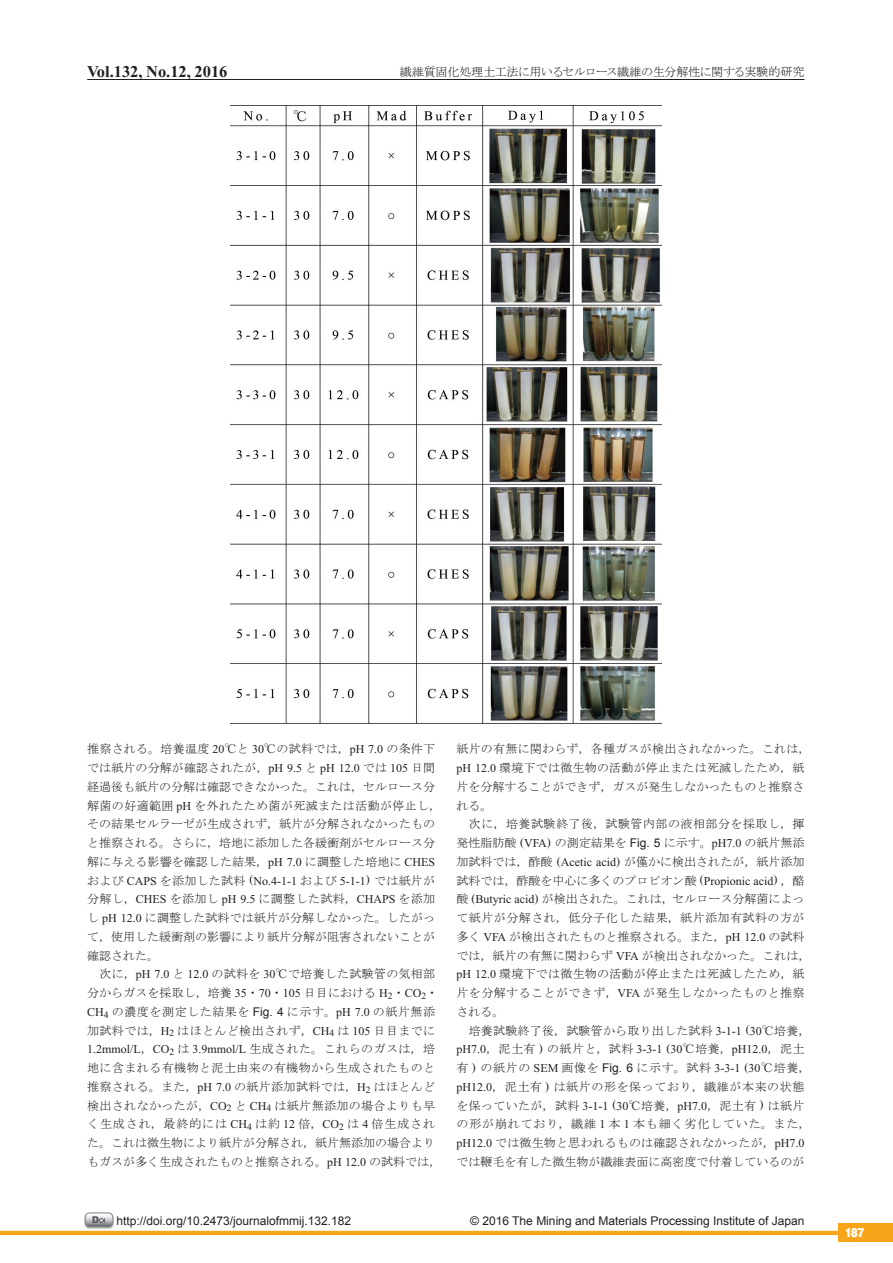
<style>
.page{position:relative;width:893px;height:1263px;background:#fff}
.page>*{position:absolute;margin:0;border:0;box-sizing:border-box;transform-origin:0 0}
.t1{font:700 16.5px "Times New Roman";color:#231f20}
.t2{font:13.5px "Helvetica Bold Condensed Plain";color:#fff}
.t3{font:12px/18.8px "MS Mincho";letter-spacing:.01em;color:#231f20}
.t4{font:12px/18.8px "MS Mincho";letter-spacing:.03em;color:#231f20}
.t5{font:12px "Times New Roman";color:#231f20}
.t6{font:12px "Arial";color:#231f20}
.t7{font:12px "MS Mincho";letter-spacing:-.03em;color:#231f20}
.s1{font-family:"Times New Roman"}
.s2{font-family:"MS Mincho"}
.s3{font-family:"Arial"}
</style>
<div class="page">
<hr style="left:0;top:1231px;width:877px;height:4px;background:#f9a51b">
<div style="left:838px;top:1223px;width:55px;height:19px;background:#f9a51b"></div>
<div style="left:84px;top:1213px;width:31px;height:17px;background:#231f20;opacity:.51"></div>
<div style="left:85px;top:1213px;width:28px;height:14px;border:1px solid #808285;border-radius:5px"></div>
<svg style="left:85px;top:1213px;width:28px;height:13px"></svg>
<hr style="left:87px;top:79px;width:717px;height:1px;background:#231f20">
<img style="left:230px;top:106px;width:432px;height:617px">
<h1 class="t1" style="left:87px;top:62px;width:142px">Vol.132, No.12, 2016</h1>
<p class="t7" style="left:400px;top:66px;width:406px">繊維質固化処理土工法に用いるセルロース繊維の生分解性に関する実験的研究</p>
<p class="t3" style="left:87px;top:740px;width:356px">推察される。培養温度 <span class="s1">20</span>℃と <span class="s1">30</span>℃の試料では，<span class="s1">pH 7.0</span> の条件下では紙片の分解が確認されたが，<span class="s1">pH 9.5</span> と <span class="s1">pH 12.0</span> では <span class="s1">105</span> 日間経過後も紙片の分解は確認できなかった。これは，セルロース分解菌の好適範囲 <span class="s1">pH</span> を外れたため菌が死滅または活動が停止し，その結果セルラーゼが生成されず，紙片が分解されなかったものと推察される。さらに，培地に添加した各緩衝剤がセルロース分解に与える影響を確認した結果，<span class="s1">pH 7.0</span> に調整した培地に <span class="s1">CHES</span></p>
<p class="t5" style="left:87px;top:874px;width:350px"><span class="s2">および</span> CAPS <span class="s2">を添加した試料</span> (No.4-1-1 <span class="s2">および</span> 5-1-1) <span class="s2">では紙片が</span></p>
<p class="t3" style="left:87px;top:890px;width:352px">分解し，<span class="s1">CHES</span> を添加し <span class="s1">pH 9.5</span> に調整した試料，<span class="s1">CHAPS</span> を添加し <span class="s1">pH 12.0</span> に調整した試料では紙片が分解しなかった。したがって，使用した緩衝剤の影響により紙片分解が阻害されないことが確認された。<br>　次に，<span class="s1">pH 7.0</span> と <span class="s1">12.0</span> の試料を <span class="s1">30</span>℃で培養した試験管の気相部分からガスを採取し，培養 <span class="s1">35</span>・<span class="s1">70</span>・<span class="s1">105</span> 日目における <span class="s1">H</span><sub>2</sub>・<span class="s1">CO</span><sub>2</sub>・<span class="s1">CH</span><sub>4</sub> の濃度を測定した結果を <span class="s3">Fig. 4</span> に示す。<span class="s1">pH 7.0</span> の紙片無添加試料では，<span class="s1">H</span><sub>2</sub> はほとんど検出されず，<span class="s1">CH</span><sub>4</sub> は <span class="s1">105</span> 日目までに</p>
<p class="t5" style="left:87px;top:1043px;width:349px">1.2mmol/L<span class="s2">，</span>CO<sub>2</sub> <span class="s2">は</span> 3.9mmol/L <span class="s2">生成された。これらのガスは，培</span></p>
<p class="t4" style="left:87px;top:1058px;width:356px">地に含まれる有機物と泥土由来の有機物から生成されたものと推察される。また，<span class="s1">pH 7.0</span> の紙片添加試料では，<span class="s1">H</span><sub>2</sub> はほとんど検出されなかったが，<span class="s1">CO</span><sub>2</sub> と <span class="s1">CH</span><sub>4</sub> は紙片無添加の場合よりも早く生成され，最終的には <span class="s1">CH</span><sub>4</sub> は約 <span class="s1">12</span> 倍，<span class="s1">CO</span><sub>2</sub> は <span class="s1">4</span> 倍生成された。これは微生物により紙片が分解され，紙片無添加の場合よりもガスが多く生成されたものと推察される。<span class="s1">pH 12.0</span> の試料では，</p>
<p class="t6" style="left:116px;top:1213px;width:236px">http://doi.org/10.2473/journalofmmij.132.182</p>
<p class="t3" style="left:456px;top:740px;width:356px">紙片の有無に関わらず，各種ガスが検出されなかった。これは，<span class="s1">pH 12.0</span> 環境下では微生物の活動が停止または死滅したため，紙片を分解することができず，ガスが発生しなかったものと推察される。<br>　次に，培養試験終了後，試験管内部の液相部分を採取し，揮発性脂肪酸 <span class="s1">(VFA)</span> の測定結果を <span class="s3">Fig. 5</span> に示す。<span class="s1">pH7.0</span> の紙片無添加試料では，酢酸 <span class="s1">(Acetic acid)</span> が僅かに検出されたが，紙片添加試料では，酢酸を中心に多くのプロピオン酸 <span class="s1">(Propionic acid)</span> ，酪酸 <span class="s1">(Butyric acid)</span> が検出された。これは，セルロース分解菌によって紙片が分解され，低分子化した結果，紙片添加有試料の方が多く <span class="s1">VFA</span> が検出されたものと推察される。また，<span class="s1">pH 12.0</span> の試料では，紙片の有無に関わらず <span class="s1">VFA</span> が検出されなかった。これは，<span class="s1">pH 12.0</span> 環境下では微生物の活動が停止または死滅したため，紙片を分解することができず，<span class="s1">VFA</span> が発生しなかったものと推察される。<br>　培養試験終了後，試験管から取り出した試料 <span class="s1">3-1-1 (30</span>℃培養，</p>
<p class="t5" style="left:456px;top:1043px;width:349px">pH7.0<span class="s2">，泥土有</span> ) <span class="s2">の紙片と，試料</span> 3-3-1 (30<span class="s2">℃培養，</span>pH12.0<span class="s2">，泥土</span></p>
<p class="t4" style="left:456px;top:1058px;width:356px">有 <span class="s1">)</span> の紙片の <span class="s1">SEM</span> 画像を <span class="s3">Fig. 6</span> に示す。試料 <span class="s1">3-3-1 (30</span>℃培養，<span class="s1">pH12.0</span>，泥土有 <span class="s1">)</span> は紙片の形を保っており，繊維が本来の状態を保っていたが，試料 <span class="s1">3-1-1 (30</span>℃培養，<span class="s1">pH7.0</span>，泥土有 <span class="s1">)</span> は紙片の形が崩れており，繊維 <span class="s1">1</span> 本 <span class="s1">1</span> 本も細く劣化していた。また，<span class="s1">pH12.0</span> では微生物と思われるものは確認されなかったが，<span class="s1">pH7.0</span>では鞭毛を有した微生物が繊維表面に高密度で付着しているのが</p>
<p class="t6" style="left:470px;top:1213px;width:336px">© 2016 The Mining and Materials Processing Institute of Japan</p>
<p class="t2" style="left:846px;top:1225px;width:20px">187</p>
</div>
